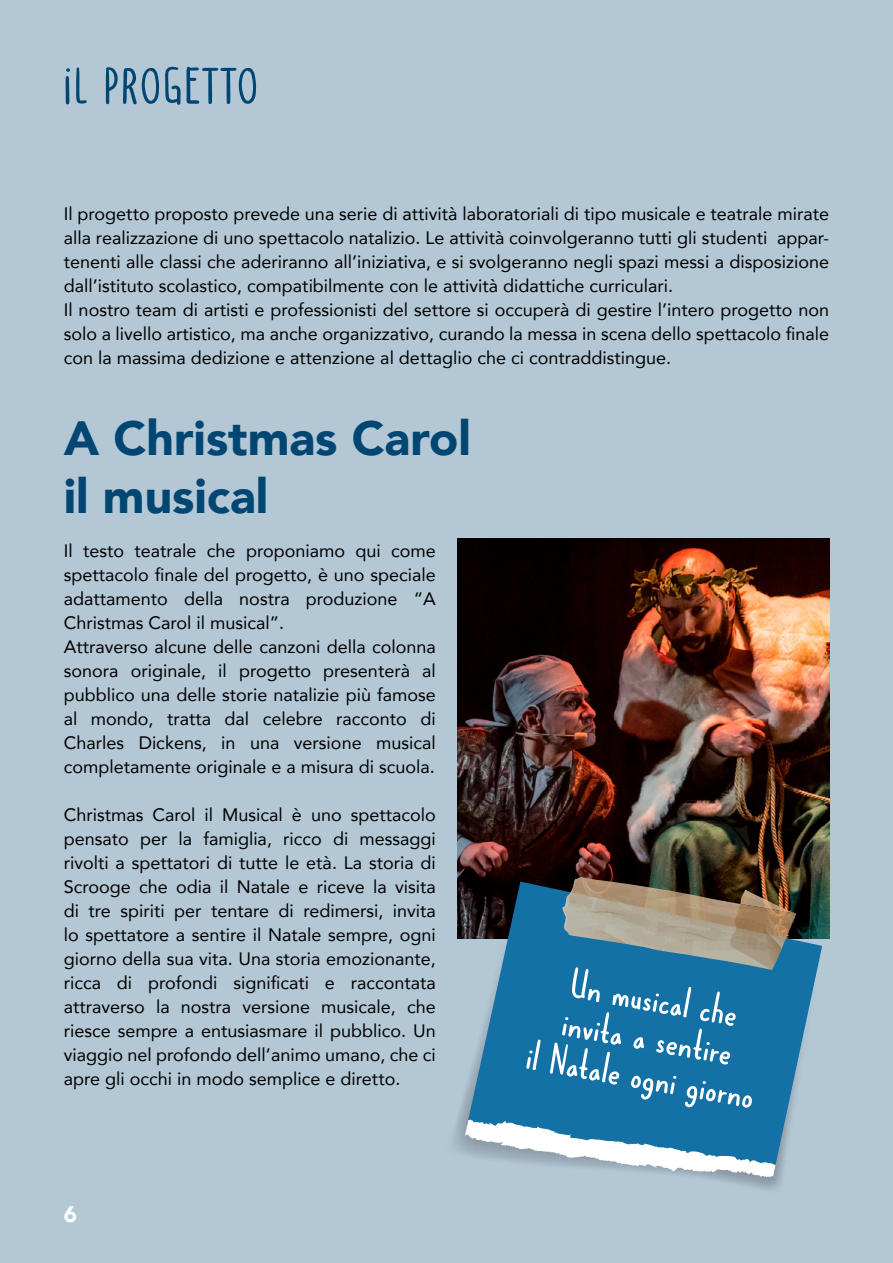
<style>
.page{position:relative;width:893px;height:1263px;background:#b3c7d5}
.page>*{position:absolute;margin:0;border:0;box-sizing:border-box;transform-origin:0 0}
.t1{font:52.5px "DOLPHINESDEMO Regular";letter-spacing:.05em;color:#004673}
.t2{font:900 48px/57.6px "Avenir";color:#004673}
.t3{font:45px/39px "DOLPHINESDEMO Regular";color:#fff;text-align:center}
.t4{font:900 22.5px "Avenir";color:#fff}
.t5{font:18px/24px "Avenir";color:#000}
</style>
<div class="page">
<img style="left:457px;top:539px;width:372px;height:399px">
<svg style="left:454px;top:918px;width:328px;height:272px"></svg>
<svg style="left:467px;top:881px;width:355px;height:292px;background:#2976a2"></svg>
<svg style="left:465px;top:1119px;width:311px;height:59px"></svg>
<svg style="left:561px;top:876px;width:236px;height:94px;background:#767e78"></svg>
<h1 class="t1" style="left:64px;top:62px;width:195px">IL PROGETTO</h1>
<p class="t5" style="left:64px;top:201px;width:767px">Il progetto proposto prevede una serie di attività laboratoriali di tipo musicale e teatrale mirate alla realizzazione di uno spettacolo natalizio. Le attività coinvolgeranno tutti gli studenti appar&shy;tenenti alle classi che aderiranno all’iniziativa, e si svolgeranno negli spazi messi a disposizione dall’istituto scolastico, compatibilmente con le attività didattiche curriculari.<br>Il nostro team di artisti e professionisti del settore si occuperà di gestire l’intero progetto non solo a livello artistico, ma anche organizzativo, curando la messa in scena dello spettacolo finale con la massima dedizione e attenzione al dettaglio che ci contraddistingue.</p>
<h2 class="t2" style="left:64px;top:409px;width:409px">A Christmas Carol il musical</h2>
<p class="t5" style="left:64px;top:538px;width:374px">Il testo teatrale che proponiamo qui come spettacolo finale del progetto, è uno speciale adattamento della nostra produzione “A Christmas Carol il musical”.<br>Attraverso alcune delle canzoni della colonna sonora originale, il progetto presenterà al pubblico una delle storie natalizie più famose al mondo, tratta dal celebre racconto di Charles Dickens, in una versione musical completamente originale e a misura di scuola.</p>
<p class="t5" style="left:64px;top:802px;width:374px;text-align:justify">Christmas Carol il Musical è uno spettacolo pensato per la famiglia, ricco di messaggi rivolti a spettatori di tutte le età. La storia di Scrooge che odia il Natale e riceve la visita di tre spiriti per tentare di redimersi, invita lo spettatore a sentire il Natale sempre, ogni giorno della sua vita. Una storia emozionante, ricca di profondi significati e raccontata attraverso la nostra versione musicale, che riesce sempre a entusiasmare il pubblico. Un viaggio nel profondo dell’animo umano, che ci apre gli occhi in modo semplice e diretto.</p>
<p class="t4" style="left:64px;top:1194px;width:15px">6</p>
<h3 class="t3" style="left:544px;top:960px;width:232px;rotate:10deg">Un musical che invita a sentire<br>il Natale ogni giorno</h3>
</div>
